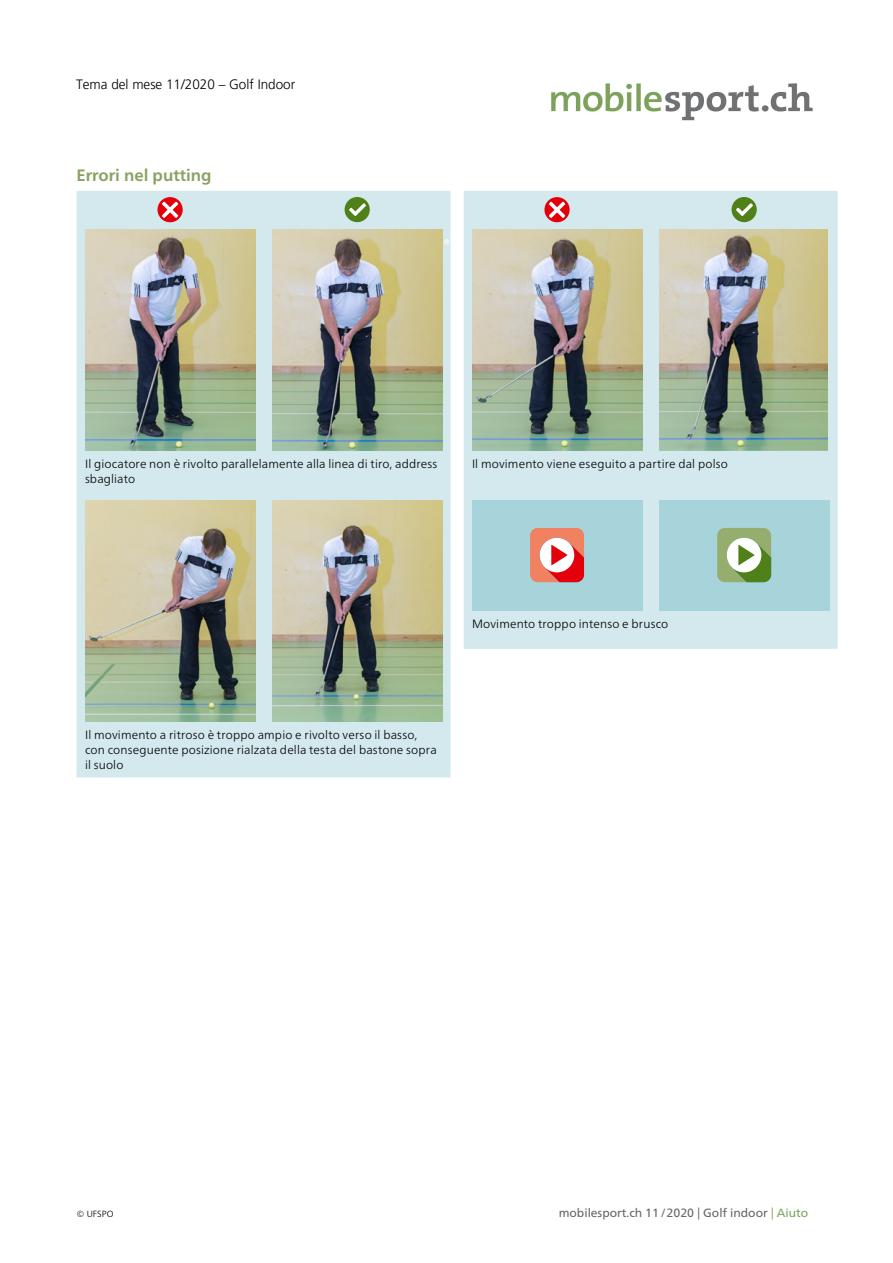
<style>
.page{position:relative;width:893px;height:1263px;background:#fff}
.page>*{position:absolute;margin:0;border:0;box-sizing:border-box;transform-origin:0 0}
.H2_Titel_grün_11pt{font:700 16.5px "Frutiger Neue LT Pro";color:#89a261}
.t1{font:300 13.5px "Frutiger LT Pro";color:#000}
.P_Legende{font:300 12px/15px "Frutiger Neue LT Pro";letter-spacing:.01em;color:#000}
.t2{font:12px "Frutiger Neue LT Pro";color:#666}
.t3{font:300 9px "Frutiger Neue LT Pro";color:#000}
.s1{color:#89a261}
.s2{color:#7ca35c}
</style>
<div class="page">
<svg style="left:77px;top:191px;width:761px;height:586px;fill:#d4e9ed"></svg>
<div style="left:157px;top:197px;width:26px;height:25px;background:#e3000b;border-radius:50%"></div>
<svg style="left:162px;top:202px;width:16px;height:16px"></svg>
<div style="left:345px;top:197px;width:25px;height:25px;background:#4f8118;border-radius:50%"></div>
<svg style="left:349px;top:203px;width:17px;height:13px"></svg>
<svg style="left:544px;top:197px;width:26px;height:25px"></svg>
<svg style="left:549px;top:202px;width:16px;height:16px"></svg>
<div style="left:732px;top:197px;width:25px;height:25px;background:#4f8118;border-radius:50%"></div>
<svg style="left:736px;top:203px;width:17px;height:13px"></svg>
<img style="left:85px;top:229px;width:170px;height:221px">
<img style="left:272px;top:229px;width:170px;height:221px">
<img style="left:472px;top:229px;width:170px;height:221px">
<img style="left:659px;top:229px;width:169px;height:221px">
<img style="left:85px;top:500px;width:170px;height:221px">
<img style="left:272px;top:500px;width:170px;height:221px">
<div style="left:472px;top:500px;width:170px;height:111px;background:#a7d3da"></div>
<svg style="left:530px;top:528px;width:54px;height:54px;background:#ee8377"></svg>
<div style="left:659px;top:500px;width:170px;height:111px;background:#a7d3da"></div>
<svg style="left:717px;top:528px;width:54px;height:54px;background:#9fb880"></svg>
<svg style="left:443px;top:191px;width:20px;height:586px"></svg>
<img style="left:551px;top:83px;width:262px;height:38px">
<p class="t1" style="left:76px;top:76px;width:221px">Tema del mese 11/2020 – Golf Indoor</p>
<h2 class="H2_Titel_grün_11pt" style="left:77px;top:165px;width:137px">Errori nel putting</h2>
<p class="P_Legende" style="left:85px;top:456px;width:354px">Il giocatore non è rivolto parallelamente alla linea di tiro, address sbagliato</p>
<p class="P_Legende" style="left:472px;top:456px;width:257px">Il movimento viene eseguito a partire dal polso</p>
<p class="P_Legende" style="left:472px;top:617px;width:198px">Movimento troppo intenso e brusco</p>
<p class="P_Legende" style="left:85px;top:727px;width:353px">Il movimento a ritroso è troppo ampio e rivolto verso il basso, con conseguente posizione rialzata della testa del bastone sopra il suolo</p>
<p class="t3" style="left:77px;top:1208px;width:39px">© UFSPO</p>
<p class="t2" style="left:559px;top:1206px;width:251px">mobilesport.ch 11 /2020 | Golf indoor <span class="s1">|</span> <span class="s2">Aiuto</span></p>
</div>
